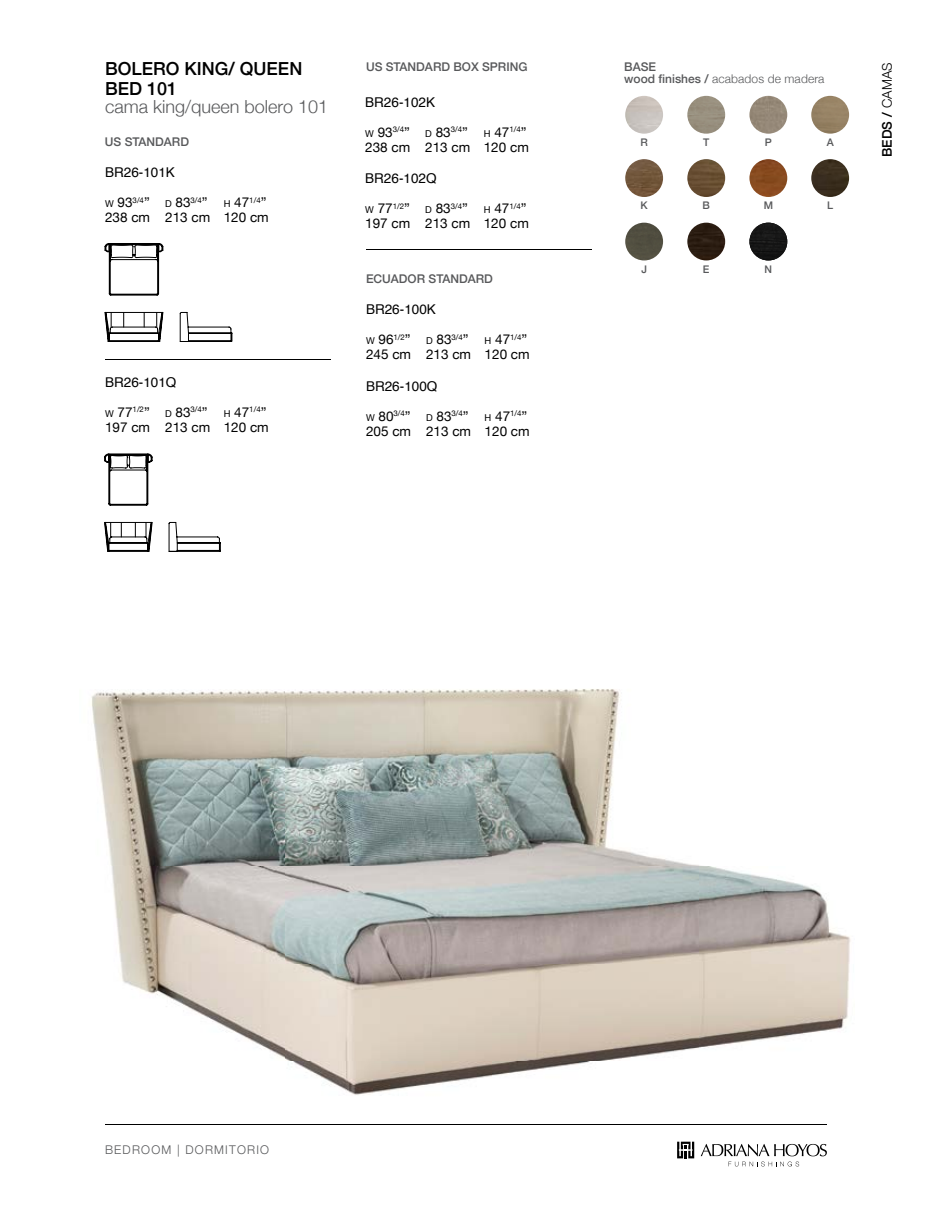
<style>
.page{position:relative;width:932px;height:1208px;background:#fff}
.page>*{position:absolute;margin:0;border:0;box-sizing:border-box;transform-origin:0 0}
.t1{font:300 18px "Helvetica Neue";color:#58595b}
.t2{font:500 18px/19.5px "Helvetica Neue";color:#000}
.t3{font:13.5px/15px "Helvetica Neue";color:#000}
.t4{font:13.5px "Helvetica";color:#000}
.t5{font:500 13.35px "Helvetica Neue";color:#000}
.t6{font:500 12px/12px "Helvetica Neue";color:#58595b}
.t7{font:300 12px "Helvetica Neue";letter-spacing:.1em;color:#58595b}
.t8{font:500 10.5px "Helvetica Neue";color:#58595b}
.s1{font-size:9.45px}
.s2{font-style:inherit}
.s3{font-weight:300}
</style>
<div class="page">
<hr style="left:105px;top:1124px;width:721px;height:1px;background:#000">
<svg style="left:677px;top:1141px;width:17px;height:17px"></svg>
<svg style="left:700px;top:1144px;width:126px;height:22px"></svg>
<img style="left:687px;top:223px;width:38px;height:37px;border-radius:19px">
<img style="left:687px;top:159px;width:38px;height:38px;border-radius:19px">
<img style="left:687px;top:96px;width:38px;height:38px;border-radius:19px">
<img style="left:625px;top:159px;width:38px;height:38px;border-radius:19px">
<img style="left:625px;top:223px;width:38px;height:37px;border-radius:19px">
<img style="left:625px;top:96px;width:38px;height:38px;border-radius:19px">
<img style="left:749px;top:223px;width:38px;height:37px;border-radius:19px">
<img style="left:749px;top:159px;width:38px;height:38px;border-radius:19px">
<img style="left:749px;top:96px;width:38px;height:38px;border-radius:19px">
<img style="left:811px;top:159px;width:37px;height:38px;border-radius:19px">
<img style="left:811px;top:96px;width:37px;height:38px;border-radius:19px">
<img style="left:91px;top:689px;width:760px;height:406px">
<svg style="left:104px;top:454px;width:116px;height:97px"></svg>
<hr style="left:366px;top:249px;width:225px;height:1px;background:#000">
<hr style="left:105px;top:359px;width:225px;height:1px;background:#000">
<svg style="left:105px;top:243px;width:127px;height:99px"></svg>
<h1 class="t2" style="left:105px;top:58px;width:199px">BOLERO KING/ QUEEN<br>BED 101</h1>
<h1 class="t1" style="left:105px;top:92px;width:224px">cama king/queen bolero 101</h1>
<p class="t6" style="left:105px;top:135px;width:86px">US STANDARD</p>
<p class="t4" style="left:105px;top:162px;width:71px">BR26-101K</p>
<p class="t3" style="left:105px;top:196px;width:165px"><span class="s1">W</span> <span class="s2">93</span><sup>3/4</sup><span class="s2">”</span> <span class="s1">D</span> <span class="s2">83</span><sup>3/4</sup><span class="s2">”</span> <span class="s1">H</span> <span class="s2">47</span><sup>1/4</sup><span class="s2">”<br></span>238 cm 213 cm 120 cm</p>
<p class="t4" style="left:105px;top:371px;width:73px">BR26-101Q</p>
<p class="t3" style="left:105px;top:405px;width:165px"><span class="s1">W</span> <span class="s2">77</span><sup>1/2</sup><span class="s2">”</span> <span class="s1">D</span> <span class="s2">83</span><sup>3/4</sup><span class="s2">”</span> <span class="s1">H</span> <span class="s2">47</span><sup>1/4</sup><span class="s2">”<br></span>197 cm 213 cm 120 cm</p>
<p class="t6" style="left:366px;top:60px;width:163px">US STANDARD BOX SPRING</p>
<p class="t4" style="left:365px;top:91px;width:71px">BR26-102K</p>
<p class="t3" style="left:365px;top:125px;width:165px"><span class="s1">W</span> <span class="s2">93</span><sup>3/4</sup><span class="s2">”</span> <span class="s1">D</span> <span class="s2">83</span><sup>3/4</sup><span class="s2">”</span> <span class="s1">H</span> <span class="s2">47</span><sup>1/4</sup><span class="s2">”<br></span>238 cm 213 cm 120 cm</p>
<p class="t4" style="left:365px;top:168px;width:73px">BR26-102Q</p>
<p class="t3" style="left:365px;top:201px;width:165px"><span class="s1">W</span> <span class="s2">77</span><sup>1/2</sup><span class="s2">”</span> <span class="s1">D</span> <span class="s2">83</span><sup>3/4</sup><span class="s2">”</span> <span class="s1">H</span> <span class="s2">47</span><sup>1/4</sup><span class="s2">”<br></span>197 cm 213 cm 120 cm</p>
<p class="t6" style="left:366px;top:272px;width:128px">ECUADOR STANDARD</p>
<p class="t4" style="left:366px;top:299px;width:71px">BR26-100K</p>
<p class="t3" style="left:366px;top:333px;width:165px"><span class="s1">W</span> <span class="s2">96</span><sup>1/2</sup><span class="s2">”</span> <span class="s1">D</span> <span class="s2">83</span><sup>3/4</sup><span class="s2">”</span> <span class="s1">H</span> <span class="s2">47</span><sup>1/4</sup><span class="s2">”<br></span>245 cm 213 cm 120 cm</p>
<p class="t4" style="left:366px;top:376px;width:73px">BR26-100Q</p>
<p class="t3" style="left:366px;top:409px;width:165px"><span class="s1">W</span> <span class="s2">80</span><sup>3/4</sup><span class="s2">”</span> <span class="s1">D</span> <span class="s2">83</span><sup>3/4</sup><span class="s2">”</span> <span class="s1">H</span> <span class="s2">47</span><sup>1/4</sup><span class="s2">”<br></span>205 cm 213 cm 120 cm</p>
<p class="t6" style="left:624px;top:60px;width:202px">BASE<br>wood finishes / <span class="s3">acabados de madera</span></p>
<p class="t8" style="left:640px;top:134px;width:9px">R</p>
<p class="t8" style="left:703px;top:134px;width:8px">T</p>
<p class="t8" style="left:764px;top:134px;width:9px">P</p>
<p class="t8" style="left:826px;top:134px;width:9px">A</p>
<p class="t8" style="left:640px;top:197px;width:9px">K</p>
<p class="t8" style="left:702px;top:197px;width:9px">B</p>
<p class="t8" style="left:763px;top:197px;width:11px">M</p>
<p class="t8" style="left:826px;top:197px;width:8px">L</p>
<p class="t8" style="left:641px;top:260px;width:7px">J</p>
<p class="t8" style="left:702px;top:260px;width:8px">E</p>
<p class="t8" style="left:764px;top:260px;width:9px">N</p>
<p class="t5" style="left:875px;top:157px;width:96px;rotate:-90deg">BEDS / <span class="s3">CAMAS</span></p>
<p class="t7" style="left:105px;top:1139px;width:165px">BEDROOM | DORMITORIO</p>
</div>
